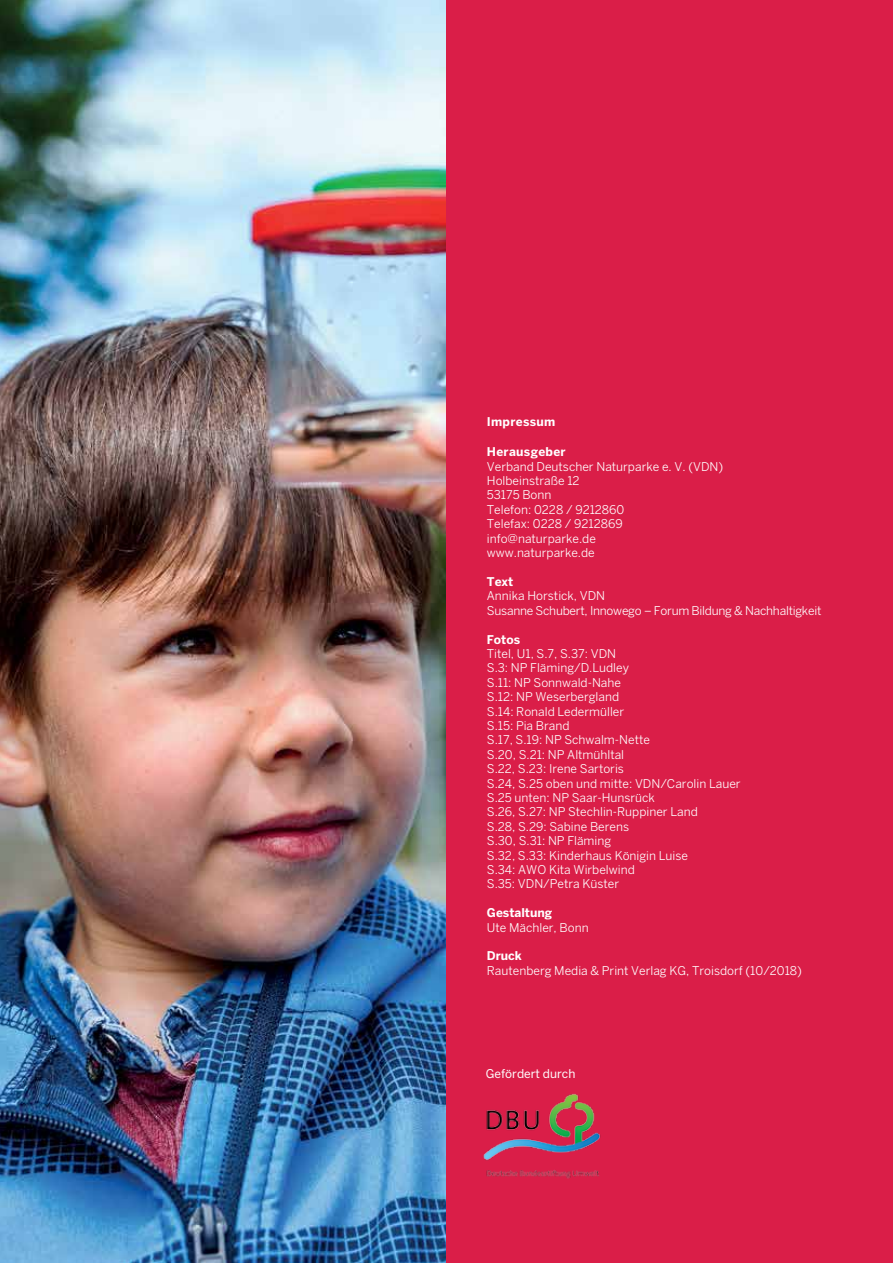
<style>
.page{position:relative;width:893px;height:1263px;background:#fff}
.page>*{position:absolute;margin:0;border:0;box-sizing:border-box;transform-origin:0 0}
.t1{font:12px/14.4px "Benton Sans";color:#fff}
.t2{font:12px/14.4px "Benton Sans";letter-spacing:-.02em;color:#fff}
.t3{font:700 12px "Benton Sans";letter-spacing:.025em;color:#fff}
.t4{font:12px "Benton Sans";color:#fff}
</style>
<div class="page">
<img style="left:0;top:0;width:446px;height:1263px">
<div style="left:446px;top:0;width:447px;height:1263px;background:#da1e48"></div>
<img style="left:483px;top:1093px;width:118px;height:86px">
<p class="t3" style="left:487px;top:415px;width:70px">I mpressum</p>
<p class="t3" style="left:487px;top:445px;width:80px">Herausgeber</p>
<p class="t1" style="left:487px;top:459px;width:238px">Verband Deutscher Naturparke e. V. (VDN)<br>Holbeinstraße 12<br>53175 Bonn<br>Telefon: 0228 / 9212860<br>Telefax: 0228 / 9212869 info@naturparke.de<br>www.naturparke.de</p>
<p class="t3" style="left:487px;top:574px;width:28px">Text</p>
<p class="t2" style="left:487px;top:589px;width:336px">Annika Horstick, VDN<br>Susanne Schubert, I nnowego – Forum Bildung &amp; Nachhaltigkeit</p>
<p class="t3" style="left:487px;top:632px;width:35px">Fotos</p>
<p class="t1" style="left:487px;top:646px;width:255px">Titel, U1, S.7, S.37: VDN<br>S.3: NP Fläming/D.Ludley<br>S.11: NP Sonnwald-Nahe<br>S.12: NP Weserbergland<br>S.14: Ronald Ledermüller<br>S.15: Pia Brand<br>S.17, S.19: NP Schwalm-Nette<br>S.20, S.21: NP Altmühltal<br>S.22, S.23: I rene Sartoris<br>S.24, S.25 oben und mitte: VDN/Carolin Lauer<br>S.25 unten: NP Saar-Hunsrück<br>S.26, S.27: NP Stechlin-Ruppiner Land<br>S.28, S.29: Sabine Berens<br>S.30, S.31: NP Fläming<br>S.32, S.33: Kinderhaus Königin Luise<br>S.34: AWO Kita Wirbelwind<br>S.35: VDN/Petra Küster</p>
<p class="t3" style="left:487px;top:906px;width:67px">Gestaltung</p>
<p class="t1" style="left:487px;top:920px;width:103px">Ute Mächler, Bonn</p>
<p class="t3" style="left:487px;top:949px;width:37px">Druck</p>
<p class="t1" style="left:487px;top:963px;width:317px">Rautenberg Media &amp; Print Verlag KG, Troisdorf (10/2018)</p>
<p class="t4" style="left:486px;top:1066px;width:91px">Gefördert durch</p>
</div>
